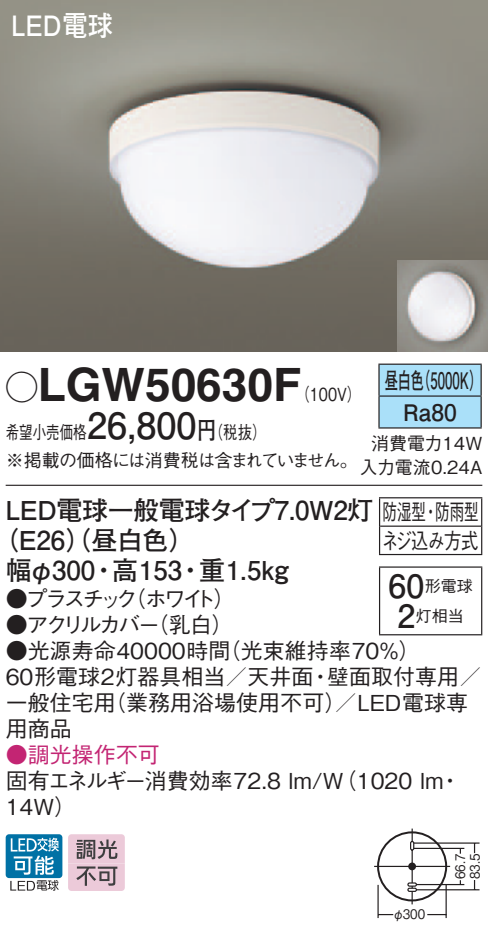
<style>
.page{position:relative;width:488px;height:937px;background:#fff}
.page>*{position:absolute;margin:0;border:0;box-sizing:border-box;transform-origin:0 0}
.t1{font:700 46px "Helvetica LT Std";color:#231f20}
.t2{font:700 36px "Futo Go B101 Pro";color:#231f20}
.t3{font:700 32px "Futo Go B101 Pro";color:#231f20}
.t4{font:700 28px "Futo Go B101 Pro";color:#fff;scale:.9 1}
.t5{font:700 26px "Futo Go B101 Pro";letter-spacing:-.015em;color:#231f20}
.t6{font:700 22.8px/32px "Futo Go B101 Pro";color:#231f20;scale:.58 1}
.t7{font:500 22px/26px "Gothic BBB Pro";color:#231f20}
.t8{font:500 22px/28.4px "Gothic BBB Pro";color:#231f20;scale:.66 1}
.t9{font:500 22px "Gothic BBB Pro";letter-spacing:-.14em;color:#231f20}
.t10{font:500 22px "Gothic BBB Pro";color:#c32573}
.t11{font:500 18px/28px "Gothic BBB Pro";letter-spacing:-.04em;color:#231f20;scale:.75 1}
.t12{font:500 18px/24px "Gothic BBB Pro";color:#231f20;text-align:right}
.t13{font:500 18px "Gothic BBB Pro";color:#231f20;scale:.8 1}
.t14{font:500 16px "Gothic BBB Pro";color:#231f20}
.t15{font:500 13.2px/14.8px "Gothic BBB Pro";color:#231f20;scale:.9 1}
.s1{font-family:"Ford Classification 1";font-weight:400;font-size:32px}
.s2{font-family:"Futo Go B101 Pro";font-weight:700;font-size:24px}
</style>
<div class="page">
<div style="left:377px;top:831px;width:70px;height:70px;border:2px solid #231f20;border-radius:50%"></div>
<hr style="left:445px;top:884px;width:1px;height:34px;background:#231f20">
<hr style="left:377px;top:884px;width:1px;height:34px;background:#231f20">
<svg style="left:378px;top:913px;width:15px;height:2px"></svg>
<svg style="left:427px;top:913px;width:19px;height:2px"></svg>
<div style="left:407px;top:882px;width:10px;height:4px;border:1px solid #231f20;border-radius:2px"></div>
<div style="left:407px;top:887px;width:10px;height:5px;border:1px solid #231f20;border-radius:2px"></div>
<hr style="left:374px;top:865px;width:76px;height:2px;background:#231f20">
<div style="left:408px;top:862px;width:8px;height:8px;background:#231f20;border-radius:50%"></div>
<hr style="left:413px;top:842px;width:66px;height:1px;background:#231f20">
<hr style="left:413px;top:847px;width:51px;height:2px;background:#231f20">
<hr style="left:416px;top:889px;width:63px;height:1px;background:#231f20">
<hr style="left:416px;top:883px;width:48px;height:2px;background:#231f20">
<svg style="left:473px;top:880px;width:2px;height:9px"></svg>
<svg style="left:473px;top:843px;width:2px;height:10px"></svg>
<svg style="left:411px;top:828px;width:1px;height:12px"></svg>
<hr style="left:411px;top:850px;width:1px;height:33px;background:#231f20">
<svg style="left:411px;top:886px;width:1px;height:18px"></svg>
<div style="left:410px;top:840px;width:4px;height:10px;border:1px solid #231f20;border-radius:2px"></div>
<img style="left:0;top:0;width:488px;height:351px">
<img style="left:397px;top:261px;width:91px;height:90px">
<div style="left:6px;top:834px;width:56px;height:44px;background:#0071a5;border-radius:3px"></div>
<svg style="left:10px;top:837px;width:49px;height:53px"></svg>
<svg style="left:68px;top:834px;width:57px;height:57px;background:#c9afbb"></svg>
<hr style="left:6px;top:484px;width:476px;height:2px;background:#231f20">
<div style="left:379px;top:365px;width:101px;height:62px;background:#aae0f9"></div>
<hr style="left:378px;top:363px;width:103px;height:2px;background:#231f20">
<hr style="left:378px;top:365px;width:1px;height:30px;background:#231f20">
<hr style="left:480px;top:365px;width:1px;height:30px;background:#231f20">
<hr style="left:378px;top:395px;width:103px;height:2px;background:#231f20">
<hr style="left:378px;top:396px;width:1px;height:31px;background:#231f20">
<hr style="left:480px;top:396px;width:1px;height:31px;background:#231f20">
<hr style="left:378px;top:427px;width:103px;height:1px;background:#231f20">
<svg style="left:379px;top:498px;width:1px;height:56px"></svg>
<hr style="left:379px;top:497px;width:103px;height:1px;background:#231f20">
<svg style="left:481px;top:498px;width:1px;height:56px"></svg>
<hr style="left:380px;top:525px;width:101px;height:2px;background:#231f20">
<hr style="left:379px;top:554px;width:103px;height:1px;background:#231f20">
<hr style="left:379px;top:567px;width:1px;height:67px;background:#231f20">
<hr style="left:379px;top:566px;width:103px;height:1px;background:#231f20">
<hr style="left:481px;top:567px;width:1px;height:67px;background:#231f20">
<hr style="left:379px;top:634px;width:103px;height:1px;background:#231f20">
<p class="t4" style="left:11px;top:3px;width:114px">LED電球</p>
<h1 class="t1" style="left:6px;top:357px;width:297px"><span class="s1">A</span>LGW50630F</h1>
<p class="t13" style="left:197px;top:417px;width:88px">（<span class="s2">円</span>税抜(</p>
<p class="t6" style="left:417px;top:361px;width:115px">（5000 (K</p>
<p class="t6" style="left:403px;top:361px;width:94px;text-indent:-19px">昼白色<br>Ra80</p>
<p class="t13" style="left:295px;top:380px;width:84px">（100 (V</p>
<h2 class="t2" style="left:87px;top:396px;width:111px">26,800</h2>
<p class="t11" style="left:6px;top:416px;width:471px">希望小売価格<br>※掲載の価格には消費税は含まれていません。</p>
<p class="t5" style="left:6px;top:489px;width:369px">LED電球一般電球タイプ7.0W 灯2</p>
<p class="t5" style="left:-8px;top:519px;width:205px">（E26（）昼白色(</p>
<p class="t5" style="left:199px;top:549px;width:91px">重1.5kg</p>
<p class="t12" style="left:359px;top:429px;width:124px">消費電力14W入力電流0.24A</p>
<p class="t8" style="left:381px;top:495px;width:148px">防湿型・防雨型ネジ込み方式</p>
<p class="t14" style="left:424px;top:573px;width:49px">形電球</p>
<p class="t5" style="left:6px;top:549px;width:91px">幅φ300</p>
<p class="t5" style="left:112px;top:549px;width:72px">高153</p>
<p class="t5" style="left:91px;top:549px;width:27px">・</p>
<p class="t5" style="left:178px;top:549px;width:27px">・</p>
<h3 class="t3" style="left:388px;top:560px;width:37px">60</h3>
<p class="t14" style="left:415px;top:603px;width:49px">灯相当</p>
<p class="t7" style="left:124px;top:582px;width:113px">（ホワイト(</p>
<p class="t7" style="left:6px;top:582px;width:133px">●プラスチック</p>
<h3 class="t3" style="left:397px;top:590px;width:19px">2</h3>
<p class="t7" style="left:147px;top:608px;width:88px">（乳白(</p>
<p class="t9" style="left:6px;top:606px;width:156px">●アクリルカバー</p>
<p class="t7" style="left:219px;top:634px;width:203px">（光束維持率70％(</p>
<p class="t7" style="left:6px;top:634px;width:226px">●光源寿命40000時間</p>
<p class="t7" style="left:327px;top:660px;width:155px">壁面取付専用／</p>
<p class="t7" style="left:104px;top:660px;width:365px;text-indent:-98px">60形電球2灯器具相当／天井面<br>（業務用浴場使用不可／） LED電球専</p>
<p class="t7" style="left:309px;top:660px;width:23px">・</p>
<p class="t7" style="left:6px;top:686px;width:111px">一般住宅用用商品</p>
<p class="t10" style="left:6px;top:736px;width:155px">●調光操作不可</p>
<p class="t7" style="left:6px;top:764px;width:439px">固有エネルギー消費効率72.8 lm （W/ 1020 lm<br>14W(</p>
<p class="t7" style="left:439px;top:764px;width:23px">・</p>
<p class="t15" style="left:392px;top:904px;width:38px">φ300</p>
<p class="t15" style="left:451px;top:879px;width:30px;rotate:-90deg">66.7<br>83.5</p>
</div>
